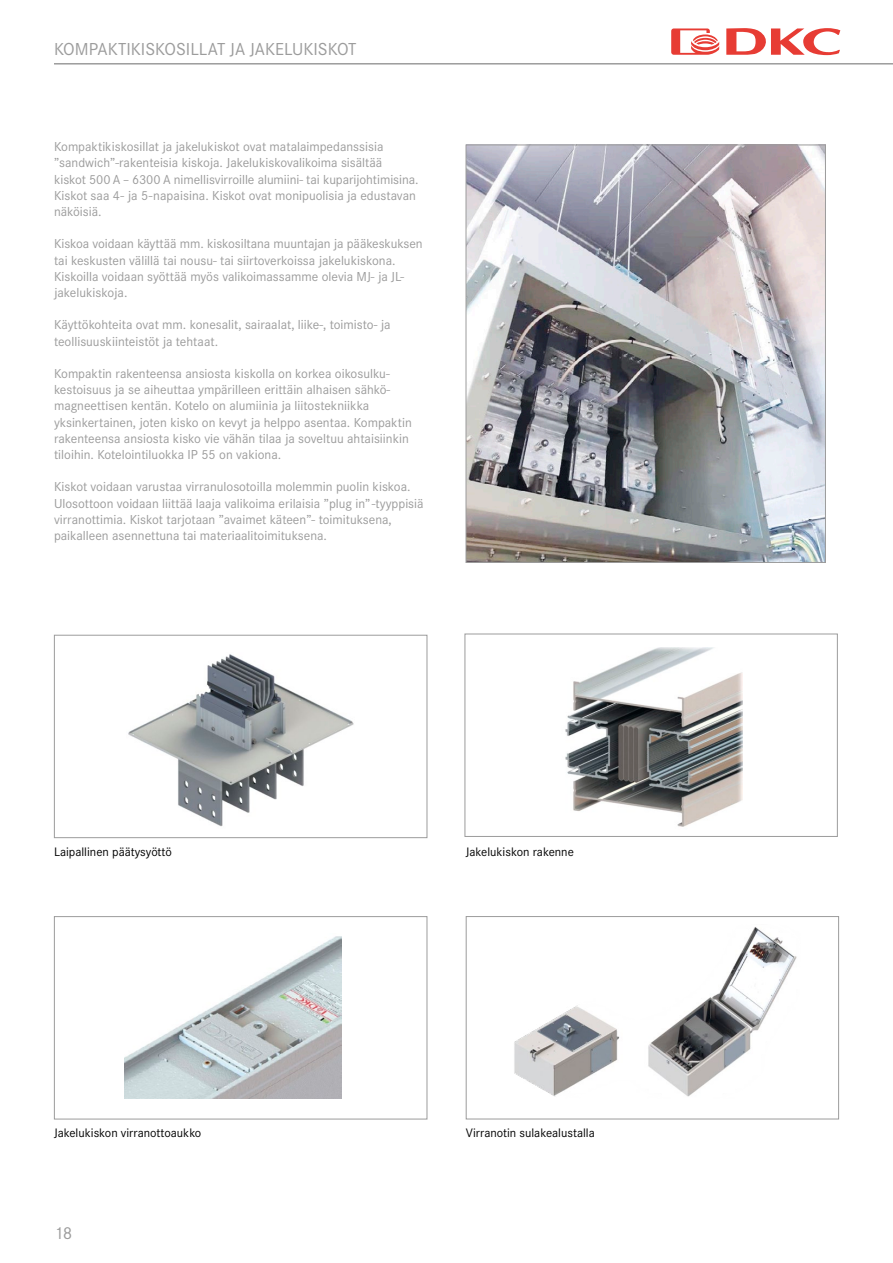
<style>
.page{position:relative;width:893px;height:1263px;background:#fff}
.page>*{position:absolute;margin:0;border:0;box-sizing:border-box;transform-origin:0 0}
.Sivun_yläotsikko_har{font:18px "Corporate STOT";color:#9c9c9c}
.Leipis_harmaa_9pt{font:13.5px/16.2px "Corporate STOT";color:#9c9c9c}
.Leipis_musta_8_5pt_K{font:12.75px "Corporate STOT";color:#000}
</style>
<div class="page">
<hr style="left:54px;top:63px;width:839px;height:2px;background:#9c9c9c">
<img style="left:128px;top:654px;width:226px;height:173px">
<div style="left:54px;top:635px;width:373px;height:203px;border:1px solid #9c9c9c"></div>
<img style="left:125px;top:936px;width:216px;height:162px">
<div style="left:54px;top:916px;width:373px;height:203px;border:1px solid #9c9c9c"></div>
<img style="left:565px;top:647px;width:177px;height:180px">
<div style="left:465px;top:634px;width:373px;height:203px;border:1px solid #9c9c9c"></div>
<img style="left:514px;top:927px;width:283px;height:170px">
<div style="left:466px;top:916px;width:373px;height:203px;border:1px solid #9c9c9c"></div>
<svg style="left:671px;top:28px;width:48px;height:27px"></svg>
<svg style="left:726px;top:28px;width:114px;height:27px"></svg>
<img style="left:468px;top:147px;width:356px;height:414px">
<div style="left:466px;top:145px;width:360px;height:418px;border:1px solid #9c9c9c"></div>
<h1 class="Sivun_yläotsikko_har" style="left:54px;top:39px;width:304px">KOMPAKTIKISKOSILLAT JA JAKELUKISKOT</h1>
<p class="Leipis_harmaa_9pt" style="left:54px;top:139px;width:366px">Kompaktikiskosillat ja jakelukiskot ovat matalaimpedanssisia ”sandwich”-rakenteisia kiskoja. Jakelukiskovalikoima sisältää<br>kiskot 500 A – 6300 A nimellisvirroille alumiini- tai kuparijohtimisina.<br>Kiskot saa 4- ja 5-napaisina. Kiskot ovat monipuolisia ja edustavan näköisiä.</p>
<p class="Leipis_harmaa_9pt" style="left:54px;top:236px;width:370px">Kiskoa voidaan käyttää mm. kiskosiltana muuntajan ja pääkeskuksen tai keskusten välillä tai nousu- tai siirtoverkoissa jakelukiskona.<br>Kiskoilla voidaan syöttää myös valikoimassamme olevia MJ- ja JL&shy;jakelukiskoja.</p>
<p class="Leipis_harmaa_9pt" style="left:54px;top:317px;width:338px">Käyttökohteita ovat mm. konesalit, sairaalat, liike-, toimisto- ja teollisuuskiinteistöt ja tehtaat.</p>
<p class="Leipis_harmaa_9pt" style="left:54px;top:366px;width:359px">Kompaktin rakenteensa ansiosta kiskolla on korkea oikosulku&shy;kestoisuus ja se aiheuttaa ympärilleen erittäin alhaisen sähkö&shy;magneettisen kentän. Kotelo on alumiinia ja liitostekniikka yksinkertainen, joten kisko on kevyt ja helppo asentaa. Kompaktin rakenteensa ansiosta kisko vie vähän tilaa ja soveltuu ahtaisiinkin tiloihin. Kotelointiluokka IP 55 on vakiona.</p>
<p class="Leipis_harmaa_9pt" style="left:54px;top:479px;width:371px">Kiskot voidaan varustaa virranulosotoilla molemmin puolin kiskoa.<br>Ulosottoon voidaan liittää laaja valikoima erilaisia ”plug in”-tyyppisiä virranottimia. Kiskot tarjotaan ”avaimet käteen”- toimituksena, paikalleen asennettuna tai materiaalitoimituksena.</p>
<p class="Leipis_musta_8_5pt_K" style="left:54px;top:845px;width:119px">Laipallinen päätysyöttö</p>
<p class="Leipis_musta_8_5pt_K" style="left:466px;top:845px;width:110px">Jakelukiskon rakenne</p>
<p class="Leipis_musta_8_5pt_K" style="left:54px;top:1125px;width:149px">Jakelukiskon virranottoaukko</p>
<p class="Leipis_musta_8_5pt_K" style="left:466px;top:1125px;width:131px">Virranotin sulakealustalla</p>
<h1 class="Sivun_yläotsikko_har" style="left:54px;top:1223px;width:20px">18</h1>
</div>
